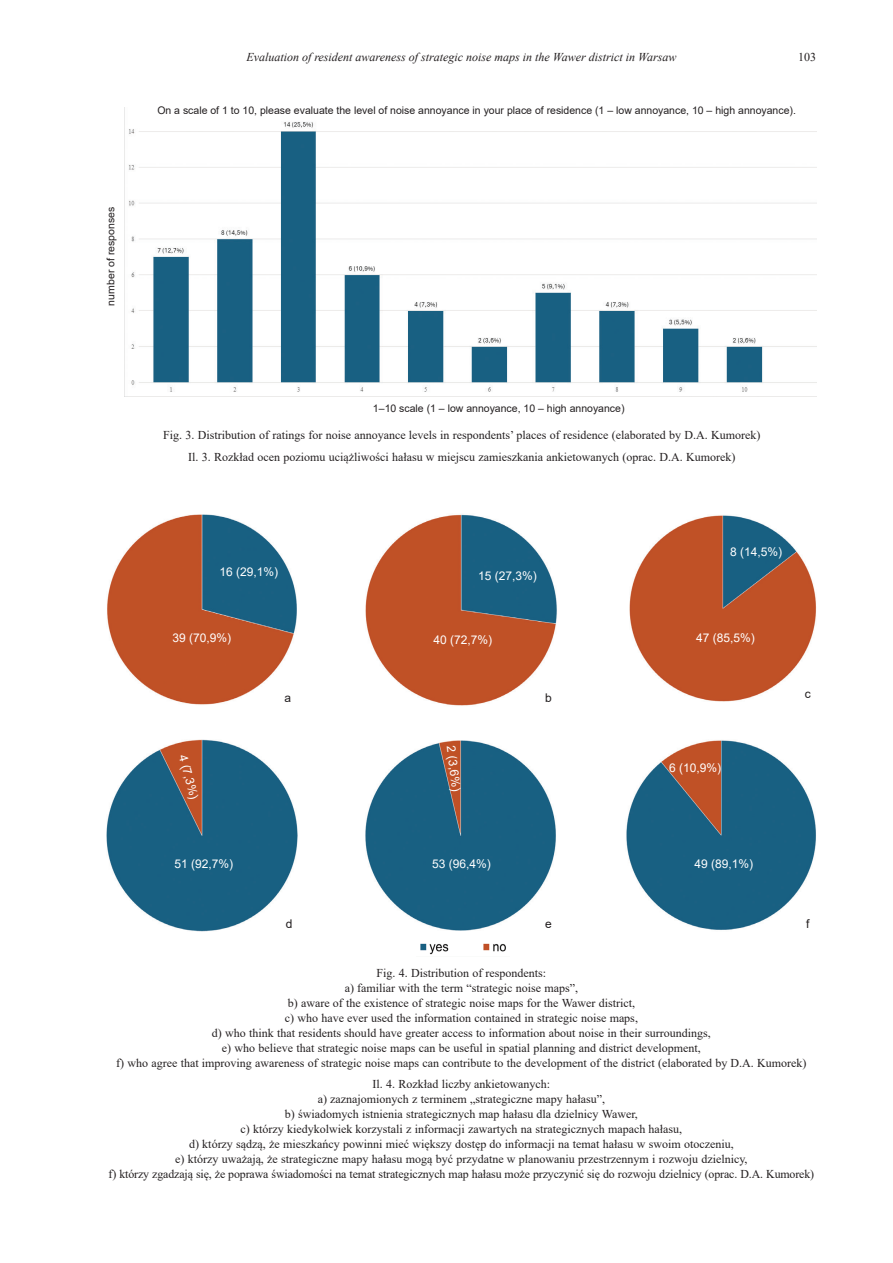
<style>
.page{position:relative;width:893px;height:1263px;background:#fff}
.page>*{position:absolute;margin:0;border:0;box-sizing:border-box;transform-origin:0 0}
.t1{font:12px/15px "Times New Roman";color:#231f20;text-align:center}
.t2{font:12px "Arial";color:#fff}
.t3{font:italic 12px "Times New Roman";color:#231f20}
.t4{font:12px "Arial";color:#231f20}
.t5{font:10.5px "Arial";color:#231f20}
</style>
<div class="page">
<img style="left:124px;top:107px;width:692px;height:290px">
<img style="left:107px;top:514px;width:190px;height:191px">
<img style="left:420px;top:943px;width:86px;height:12px">
<img style="left:366px;top:514px;width:191px;height:192px">
<img style="left:630px;top:515px;width:186px;height:187px">
<img style="left:366px;top:741px;width:190px;height:190px">
<img style="left:626px;top:740px;width:190px;height:190px">
<img style="left:106px;top:740px;width:192px;height:192px">
<p class="t3" style="left:246px;top:49px;width:431px">Evaluation of resident awareness of strategic noise maps in the Wawer district in Warsaw</p>
<p class="t1" style="left:798px;top:50px;width:19px">103</p>
<p class="t5" style="left:103px;top:306px;width:100px;rotate:-90deg">number of responses</p>
<p class="t5" style="left:157px;top:103px;width:640px">On a scale of 1 to 10, please evaluate the level of noise annoyance in your place of residence (1 – low annoyance, 10 – high annoyance).</p>
<p class="t5" style="left:373px;top:401px;width:253px">1–10 scale (1 – low annoyance, 10 – high annoyance)</p>
<p class="t1" style="left:163px;top:424px;width:599px;line-height:21.5px">Fig. 3. Distribution of ratings for noise annoyance levels in respondents’ places of residence (elaborated by D.A. Kumorek)<br>Il. 3. Rozkład ocen poziomu uciążliwości hałasu w miejscu zamieszkania ankietowanych (oprac. D.A. Kumorek)</p>
<p class="t2" style="left:220px;top:564px;width:60px">16 (29,1%)</p>
<p class="t2" style="left:172px;top:630px;width:60px">39 (70,9%)</p>
<p class="t2" style="left:478px;top:567px;width:60px">15 (27,3%)</p>
<p class="t2" style="left:433px;top:631px;width:60px">40 (72,7%)</p>
<p class="t2" style="left:730px;top:544px;width:54px">8 (14,5%)</p>
<p class="t2" style="left:696px;top:630px;width:60px">47 (85,5%)</p>
<p class="t2" style="left:191px;top:753px;width:47px;rotate:75deg">4 (7,3%)</p>
<p class="t4" style="left:285px;top:690px;width:8px">a</p>
<p class="t4" style="left:545px;top:689px;width:8px">b</p>
<p class="t4" style="left:805px;top:686px;width:7px">c</p>
<p class="t2" style="left:459px;top:745px;width:47px;rotate:83deg">2 (3,6%)</p>
<p class="t2" style="left:669px;top:759px;width:54px">6 (10,9%)</p>
<p class="t2" style="left:175px;top:856px;width:60px">51 (92,7%)</p>
<p class="t2" style="left:432px;top:856px;width:60px">53 (96,4%)</p>
<p class="t2" style="left:694px;top:856px;width:60px">49 (89,1%)</p>
<p class="t4" style="left:286px;top:915px;width:8px">d</p>
<p class="t4" style="left:545px;top:915px;width:8px">e</p>
<p class="t4" style="left:806px;top:915px;width:5px">f</p>
<p class="t1" style="left:116px;top:965px;width:692px">Fig. 4. Distribution of respondents:<br>a) familiar with the term “strategic noise maps”,<br>b) aware of the existence of strategic noise maps for the Wawer district,<br>c) who have ever used the information contained in strategic noise maps,<br>d) who think that residents should have greater access to information about noise in their surroundings,<br>e) who believe that strategic noise maps can be useful in spatial planning and district development,<br>f) who agree that improving awareness of strategic noise maps can contribute to the development of the district (elaborated by D.A. Kumorek)</p>
<p class="t1" style="left:109px;top:1076px;width:707px">Il. 4. Rozkład liczby ankietowanych:<br>a) zaznajomionych z terminem „strategiczne mapy hałasu”,<br>b) świadomych istnienia strategicznych map hałasu dla dzielnicy Wawer,<br>c) którzy kiedykolwiek korzystali z informacji zawartych na strategicznych mapach hałasu,<br>d) którzy sądzą, że mieszkańcy powinni mieć większy dostęp do informacji na temat hałasu w swoim otoczeniu,<br>e) którzy uważają, że strategiczne mapy hałasu mogą być przydatne w planowaniu przestrzennym i rozwoju dzielnicy,<br>f) którzy zgadzają się, że poprawa świadomości na temat strategicznych map hałasu może przyczynić się do rozwoju dzielnicy (oprac. D.A. Kumorek)</p>
</div>
